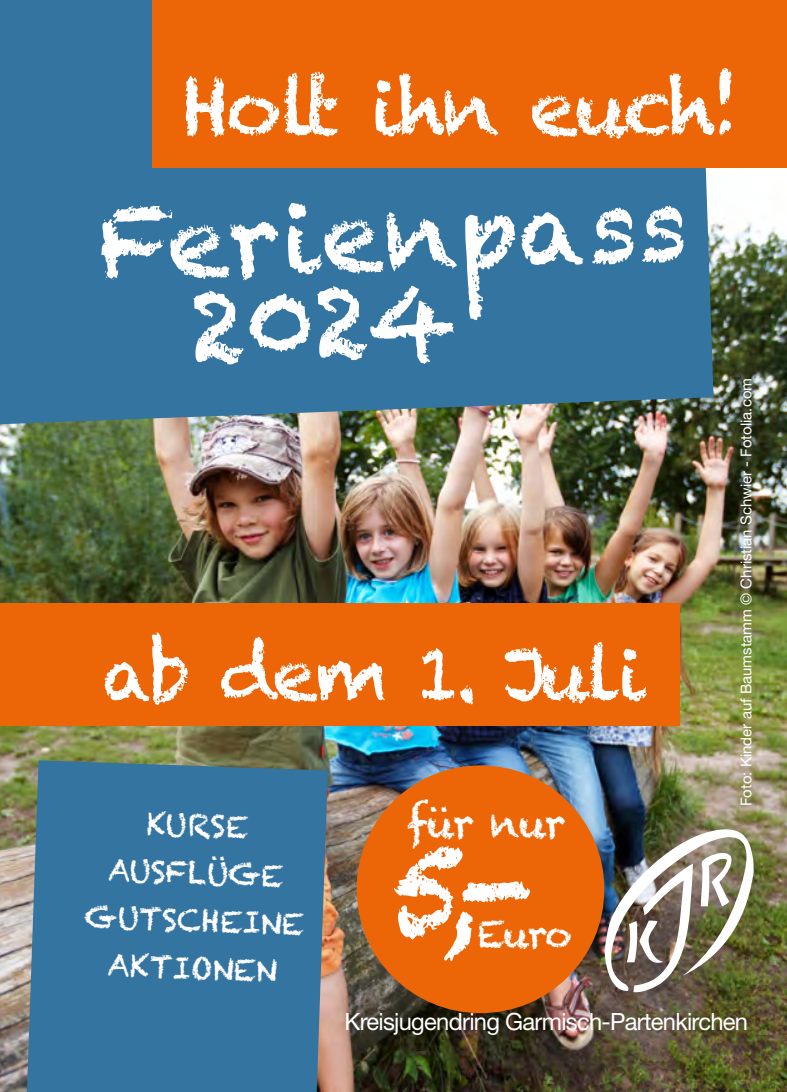
<style>
.page{position:relative;width:787px;height:1092px;background:#fff}
.page>*{position:absolute;margin:0;border:0;box-sizing:border-box;transform-origin:0 0}
.t1{font:120px "Chalkduster";color:#fff}
.t2{font:99px/86.2px "Chalkduster";color:#fff}
.t3{font:77.5px "Chalkduster";letter-spacing:-.05em;color:#fff}
.t4{font:72.5px "Chalkduster";letter-spacing:-.05em;color:#fff}
.t5{font:40px "Chalkduster";letter-spacing:-.04em;color:#fff}
.t6{font:37.5px "Chalkduster";color:#fff}
.t7{font:30px/47.5px "Chalkduster";color:#fff;text-align:center}
.t8{font:23.75px "Helvetica Neue LT Std";letter-spacing:-.03em;color:#fff}
.t9{font:15px "Helvetica Neue LT Std";color:#fff}
</style>
<div class="page">
<img style="left:0;top:167px;width:787px;height:924px">
<div style="left:0;top:0;width:713px;height:424px;background:#3474a0"></div>
<svg style="left:27px;top:760px;width:301px;height:331px;background:#437799"></svg>
<img style="left:600px;top:827px;width:155px;height:165px">
<div style="left:78px;top:802px;width:231px;height:263px;background:#3474a0"></div>
<div style="left:152px;top:0;width:635px;height:167px;background:#ec6608"></div>
<div style="left:356px;top:765px;width:248px;height:248px;background:#ec6608;border-radius:50%"></div>
<div style="left:0;top:602px;width:679px;height:123px;background:#ec6608"></div>
<h3 class="t3" style="left:182px;top:62px;width:559px">Holt ihn euch!</h3>
<h2 class="t2" style="left:185px;top:198px;width:502px;text-indent:-89px;rotate:-2deg">Ferienpass<br>2024</h2>
<h3 class="t4" style="left:102px;top:631px;width:546px">ab dem 1. Juli</h3>
<h3 class="t7" style="left:89px;top:797px;width:221px;rotate:2deg">KURSE<br>AUSFLÜGE<br>GUTSCHEINE<br>AKTIONEN</h3>
<h3 class="t5" style="left:407px;top:799px;width:160px">für nur</h3>
<h1 class="t1" style="left:389px;top:820px;width:146px">5,-</h1>
<h3 class="t6" style="left:477px;top:912px;width:96px">Euro</h3>
<p class="t9" style="left:737px;top:806px;width:429px;rotate:-90deg">Foto: Kinder auf Baumstamm © Christian Schwier - Fotolia.com</p>
<h3 class="t8" style="left:344px;top:1007px;width:405px">Kreisjugendring Garmisch-Partenkirchen</h3>
</div>
